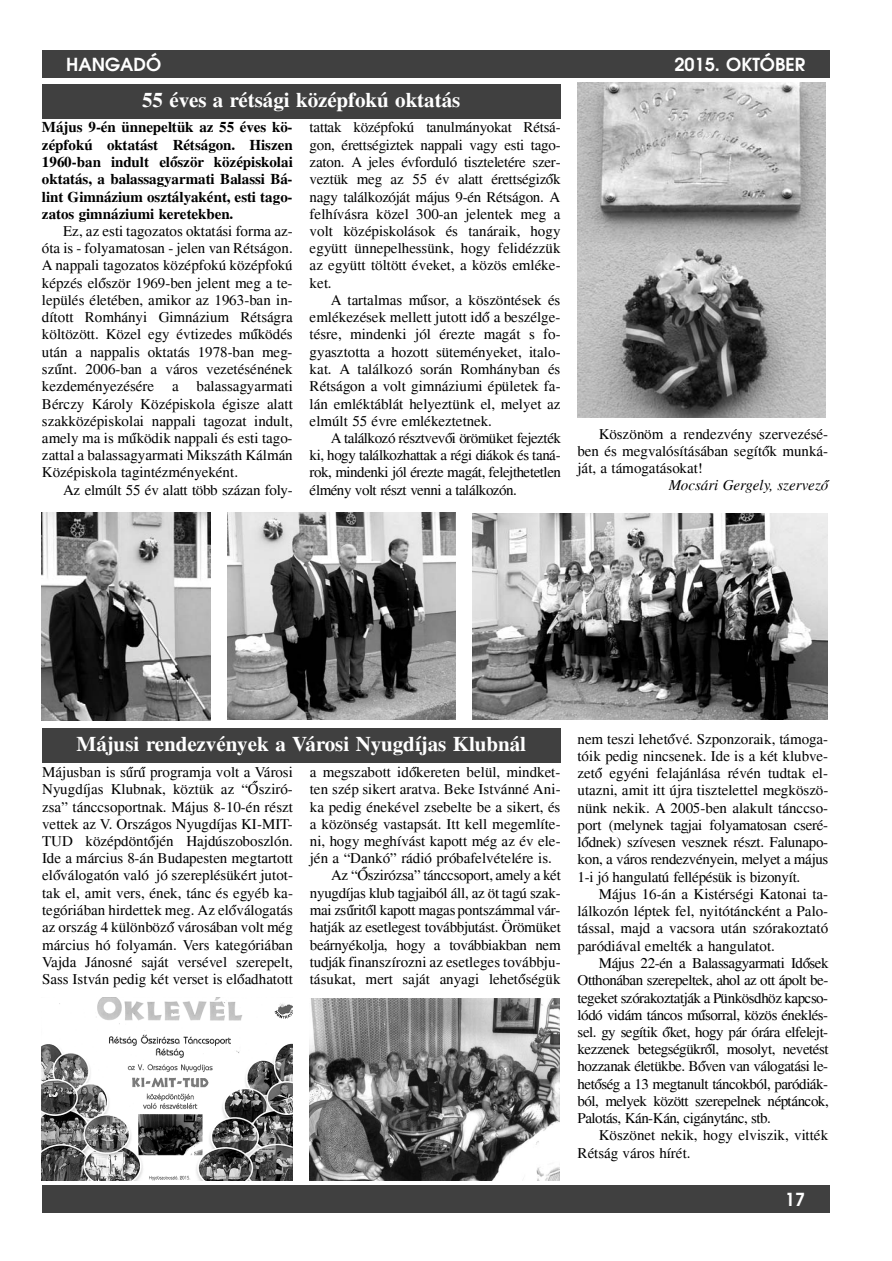
<style>
.page{position:relative;width:892px;height:1261px;background:#fff}
.page>*{position:absolute;margin:0;border:0;box-sizing:border-box;transform-origin:0 0}
.t1{font:700 21px "Times";letter-spacing:-.005em;color:#fff}
.t2{font:600 18px "Avant Garde";color:#fff}
.t3{font:15px/17.2px "Times";letter-spacing:-.01em;color:#000;text-align:justify}
.t4{font:700 15px/17.2px "Times";letter-spacing:-.005em;color:#000;text-align:justify}
.t5{font:italic 15px "Times";letter-spacing:-.005em;color:#000}
</style>
<div class="page">
<div style="left:42px;top:728px;width:518px;height:35px;background:#404040"></div>
<img style="left:42px;top:997px;width:250px;height:183px">
<img style="left:309px;top:998px;width:251px;height:182px">
<img style="left:42px;top:512px;width:168px;height:208px">
<div style="left:42px;top:84px;width:518px;height:34px;background:#404040"></div>
<img style="left:577px;top:82px;width:248px;height:335px">
<img style="left:472px;top:513px;width:355px;height:206px">
<img style="left:228px;top:512px;width:227px;height:207px">
<div style="left:42px;top:50px;width:787px;height:27px;background:#404040"></div>
<div style="left:42px;top:1185px;width:787px;height:27px;background:#404040"></div>
<p class="t2" style="left:66px;top:53px;width:97px">HANGADÓ</p>
<p class="t2" style="left:674px;top:53px;width:132px">2015. OKTÓBER</p>
<h1 class="t1" style="left:142px;top:88px;width:320px">55 éves a rétsági középfokú oktatás</h1>
<p class="t4" style="left:42px;top:119px;width:252px">Május 9-én ünnepeltük az 55 éves kö&shy;zépfokú oktatást Rétságon. Hiszen 1960-ban indult el´´oször középiskolai oktatás, a balassagyarmati Balassi Bá&shy;lint Gimnázium osztályaként, esti tago&shy;zatos gimnáziumi keretekben.</p>
<p class="t3" style="left:42px;top:222px;width:252px;text-indent:21px">Ez, az esti tagozatos oktatási forma az&shy;óta is - folyamatosan - jelen van Rétságon.<br>A nappali tagozatos középfokú középfokú képzés el´´oször 1969-ben jelent meg a te&shy;lepülés életében, amikor az 1963-ban in&shy;dított Romhányi Gimnázium Rétságra költözött. Közel egy évtizedes m´´uködés után a nappalis oktatás 1978-ban meg&shy;sz´´unt. 2006-ban a város vezetésénének kezdeményezésére a balassagyarmati Bérczy Károly Középiskola égisze alatt szakközépiskolai nappali tagozat indult, amely ma is m´´uködik nappali és esti tago&shy;zattal a balassagyarmati Mikszáth Kálmán Középiskola tagintézményeként.</p>
<p class="t3" style="left:63px;top:481px;width:231px">Az elmúlt 55 év alatt több százan foly-</p>
<p class="t3" style="left:309px;top:119px;width:252px">tattak középfokú tanulmányokat Rétsá&shy;gon, érettségiztek nappali vagy esti tago&shy;zaton. A jeles évforduló tiszteletére szer&shy;veztük meg az 55 év alatt érettségiz´´ok nagy találkozóját május 9-én Rétságon. A felhívásra közel 300-an jelentek meg a volt középiskolások és tanáraik, hogy együtt ünnepelhessünk, hogy felidézzük az együtt töltött éveket, a közös emléke&shy;ket.</p>
<p class="t3" style="left:309px;top:291px;width:252px;text-indent:21px">A tartalmas m´´usor, a köszöntések és emlékezések mellett jutott id´´o a beszélge&shy;tésre, mindenki jól érezte magát s fo&shy;gyasztotta a hozott süteményeket, italo&shy;kat. A találkozó során Romhányban és Rétságon a volt gimnáziumi épületek fa&shy;lán emléktáblát helyeztünk el, melyet az elmúlt 55 évre emlékeztetnek.</p>
<p class="t3" style="left:309px;top:429px;width:253px;text-indent:21px">A találkozó résztvev´´oi örömüket fejezték ki, hogy találkozhattak a régi diákok és taná&shy;rok, mindenki jól érezte magát, felejthetetlen élmény volt részt venni a találkozón.</p>
<p class="t3" style="left:577px;top:425px;width:252px;text-indent:21px">Köszönöm a rendezvény szervezésé&shy;ben és megvalósításában segít´´ok munká&shy;ját, a támogatásokat!</p>
<p class="t5" style="left:668px;top:476px;width:161px">Mocsári Gergely, szervez´´o</p>
<h1 class="t1" style="left:76px;top:732px;width:451px">Májusi rendezvények a Városi Nyugdíjas Klubnál</h1>
<p class="t3" style="left:42px;top:763px;width:252px">Májusban is s´´ur´´u programja volt a Városi<br>Nyugdíjas Klubnak, köztük az “Osziró-</p>
<p class="t3" style="left:310px;top:763px;width:252px">a megszabott id´´okereten belül, mindket-</p>
<p class="t3" style="left:310px;top:780px;width:252px">ten szép sikert aratva. Beke Istvánné Ani-</p>
<p class="t3" style="left:310px;top:797px;width:252px">ka pedig énekével zsebelte be a sikert, és</p>
<p class="t3" style="left:310px;top:815px;width:252px">a közönség vastapsát. Itt kell megemlíte-</p>
<p class="t3" style="left:310px;top:832px;width:252px">ni, hogy meghívást kapott még az év ele-</p>
<p class="t3" style="left:310px;top:849px;width:243px">jén a “Dankó” rádió próbafelvételére is.</p>
<p class="t3" style="left:331px;top:866px;width:231px">Az “Oszirózsa” tánccsoport, amely a két</p>
<p class="t3" style="left:42px;top:775px;width:252px;line-height:20.5px;text-indent:208px">´´<br>zsa” tánccsoportnak. Május 8-10-én részt</p>
<p class="t3" style="left:42px;top:815px;width:252px">vettek az V. Országos Nyugdíjas KI-MIT-TUD középdönt´´ojén Hajdúszoboszlón.<br>Ide a március 8-án Budapesten megtartott el´´oválogatón való jó szereplésükért jutot&shy;tak el, amit vers, ének, tánc és egyéb ka&shy;tegóriában hirdettek meg. Az el´´oválogatás az ország 4 különböz´´o városában volt még március hó folyamán. Vers kategóriában Vajda Jánosné saját versével szerepelt, Sass István pedig két verset is el´´oadhatott</p>
<p class="t3" style="left:310px;top:861px;width:252px;line-height:20.5px;text-indent:50px">´´<br>nyugdíjas klub tagjaiból áll, az öt tagú szak-</p>
<p class="t3" style="left:310px;top:901px;width:252px">mai zs´´urit´´ol kapott magas pontszámmal vár&shy;hatják az esetlegest továbbjutást. Örömüket beárnyékolja, hogy a továbbiakban nem tudják finanszírozni az esetleges továbbju&shy;tásukat, mert saját anyagi lehet´´oségük</p>
<p class="t3" style="left:577px;top:729px;width:252px">nem teszi lehet´´ové. Szponzoraik, támoga&shy;tóik pedig nincsenek. Ide is a két klubve&shy;zet´´o egyéni felajánlása révén tudtak el&shy;utazni, amit itt újra tisztelettel megköszö&shy;nünk nekik. A 2005-ben alakult tánccso&shy;port (melynek tagjai folyamatosan cseré&shy;l´´odnek) szívesen vesznek részt. Falunapo&shy;kon, a város rendezvényein, melyet a május 1-i jó hangulatú fellépésük is bizonyít.</p>
<p class="t3" style="left:577px;top:885px;width:252px;text-indent:21px">Május 16-án a Kistérségi Katonai ta&shy;lálkozón léptek fel, nyitótáncként a Palo&shy;tással, majd a vacsora után szórakoztató paródiával emelték a hangulatot.</p>
<p class="t3" style="left:577px;top:954px;width:253px;text-indent:21px">Május 22-én a Balassagyarmati Id´´osek Otthonában szerepeltek, ahol az ott ápolt be&shy;tegeket szórakoztatják a Pünkösdhöz kapcso&shy;lódó vidám táncos m´´usorral, közös éneklés&shy;sel. gy segítik ´´oket, hogy pár órára elfelejt&shy;kezzenek betegségükr´´ol, mosolyt, nevetést hozzanak életükbe. B´´oven van válogatási le&shy;het´´oség a 13 megtanult táncokból, paródiák&shy;ból, melyek között szerepelnek néptáncok, Palotás, Kán-Kán, cigánytánc, stb.</p>
<p class="t3" style="left:577px;top:1126px;width:252px;text-indent:21px">Köszönet nekik, hogy elviszik, vitték<br>Rétság város hírét.</p>
<p class="t2" style="left:785px;top:1188px;width:22px">17</p>
</div>
